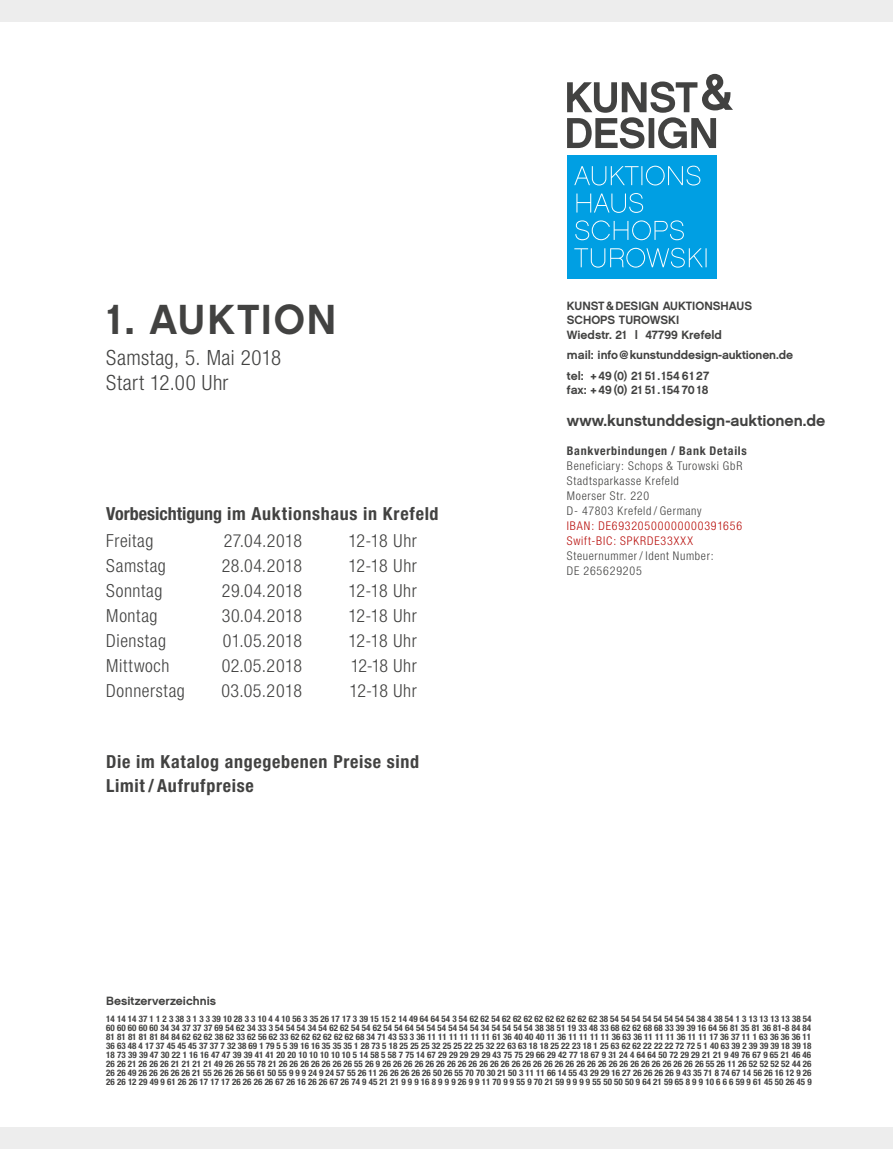
<style>
.page{position:relative;width:893px;height:1149px;background:#fff}
.page>*{position:absolute;margin:0;border:0;box-sizing:border-box;transform-origin:0 0}
.t1{font:42px "Chalet New York Nineteen Sixty";letter-spacing:.04em;color:#424241}
.t2{font:300 condensed 21px/24.9px "Helvetica Neue";letter-spacing:.02em;color:#424241}
.t3{font:300 condensed 18px "Helvetica Neue";letter-spacing:.03em;color:#424241}
.t4{font:700 condensed 18px/24px "Helvetica Neue";letter-spacing:.035em;color:#424241}
.t5{font:15.75px "Chalet New York Nineteen Sixty";color:#424241}
.t6{font:12px/14.4px "Chalet New York Nineteen Sixty";color:#424241}
.t7{font:300 condensed 12px/15px "Helvetica Neue";letter-spacing:.055em;color:#424241}
.t8{font:300 condensed 12px/15px "Helvetica Neue";letter-spacing:.07em;color:#b80f0c}
.t9{font:700 condensed 12px "Helvetica Neue";letter-spacing:.06em;color:#424241}
.t10{font:700 condensed 9px/9px "Helvetica Neue";color:#424241;text-align:justify}
</style>
<div class="page">
<div style="left:0;top:1127px;width:893px;height:21px;background:#ededed"></div>
<div style="left:0;top:0;width:893px;height:21px;background:#ededed"></div>
<div style="left:567px;top:155px;width:149px;height:123px;background:#009fe3"></div>
<svg style="left:567px;top:74px;width:166px;height:74px"></svg>
<svg style="left:574px;top:248px;width:133px;height:19px"></svg>
<svg style="left:575px;top:220px;width:109px;height:20px"></svg>
<svg style="left:576px;top:193px;width:67px;height:20px"></svg>
<svg style="left:574px;top:166px;width:126px;height:19px"></svg>
<h1 class="t1" style="left:106px;top:292px;width:232px">1. AUKTION</h1>
<h2 class="t2" style="left:106px;top:344px;width:176px">Samstag, 5. Mai 2018<br>Start 12.00 Uhr</h2>
<h3 class="t4" style="left:106px;top:501px;width:334px">Vorbesichtigung im Auktionshaus in Krefeld</h3>
<h3 class="t3" style="left:106px;top:530px;width:49px">Freitag</h3>
<h3 class="t3" style="left:224px;top:530px;width:80px">27.04.2018</h3>
<h3 class="t3" style="left:348px;top:530px;width:70px">12-18 Uhr</h3>
<h3 class="t3" style="left:106px;top:555px;width:61px">Samstag</h3>
<h3 class="t3" style="left:222px;top:555px;width:82px">28.04.2018</h3>
<h3 class="t3" style="left:348px;top:555px;width:70px">12-18 Uhr</h3>
<h3 class="t3" style="left:106px;top:580px;width:58px">Sonntag</h3>
<h3 class="t3" style="left:222px;top:580px;width:82px">29.04.2018</h3>
<h3 class="t3" style="left:348px;top:580px;width:70px">12-18 Uhr</h3>
<h3 class="t3" style="left:106px;top:605px;width:53px">Montag</h3>
<h3 class="t3" style="left:222px;top:605px;width:82px">30.04.2018</h3>
<h3 class="t3" style="left:348px;top:605px;width:70px">12-18 Uhr</h3>
<h3 class="t3" style="left:106px;top:630px;width:61px">Dienstag</h3>
<h3 class="t3" style="left:223px;top:630px;width:81px">01.05.2018</h3>
<h3 class="t3" style="left:348px;top:630px;width:70px">12-18 Uhr</h3>
<h3 class="t3" style="left:106px;top:655px;width:65px">Mittwoch</h3>
<h3 class="t3" style="left:222px;top:655px;width:82px">02.05.2018</h3>
<h3 class="t3" style="left:351px;top:655px;width:67px">12-18 Uhr</h3>
<h3 class="t3" style="left:106px;top:680px;width:80px">Donnerstag</h3>
<h3 class="t3" style="left:221px;top:680px;width:82px">03.05.2018</h3>
<h3 class="t3" style="left:349px;top:680px;width:69px">12-18 Uhr</h3>
<h3 class="t4" style="left:106px;top:749px;width:314px">Die im Katalog angegebenen Preise sind<br>Limit / Aufrufpreise</h3>
<h3 class="t6" style="left:567px;top:298px;width:187px">KUNST &amp; DESIGN AUKTIONSHAUS<br>SCHOPS TUROWSKI<br>Wiedstr. 21 | 47799 Krefeld</h3>
<h3 class="t6" style="left:567px;top:344px;width:228px;line-height:20.7px">mail: info@kunstunddesign-auktionen.de tel: + 49 (0) 21 51.154 61 27</h3>
<h3 class="t6" style="left:567px;top:383px;width:143px">fax: + 49 (0) 21 51.154 70 18</h3>
<h3 class="t5" style="left:567px;top:410px;width:260px">www.kunstunddesign-auktionen.de</h3>
<h3 class="t9" style="left:567px;top:443px;width:181px">Bankverbindungen / Bank Details</h3>
<h3 class="t7" style="left:567px;top:458px;width:177px">Beneficiary: Schops &amp; Turowski GbR<br>Stadtsparkasse Krefeld<br>Moerser Str. 220<br>D- 47803 Krefeld / Germany</h3>
<h3 class="t8" style="left:567px;top:518px;width:177px">IBAN: DE69320500000000391656<br>Swift-BIC: SPKRDE33XXX</h3>
<h3 class="t7" style="left:567px;top:548px;width:148px">Steuernummer / Ident Number:<br>DE 265629205</h3>
<h3 class="t6" style="left:106px;top:993px;width:111px">Besitzerverzeichnis</h3>
<p class="t10" style="left:106px;top:1013px;width:707px">14 14 14 37 1 1 2 3 38 3 1 3 3 39 10 28 3 3 10 4 4 10 56 3 35 26 17 17 3 39 15 15 2 14 49 64 64 54 3 54 62 62 54 62 62 62 62 62 62 62 62 62 38 54 54 54 54 54 54 54 54 38 4 38 54 1 3 13 13 13 13 38 54<br>60 60 60 60 60 34 34 37 37 37 69 54 62 34 33 3 54 54 54 34 54 62 62 54 54 62 54 54 64 54 54 54 54 54 54 34 54 54 54 54 38 38 51 19 33 48 33 68 62 62 68 68 33 39 39 16 64 56 81 35 81 36 81-8 84 84<br>81 81 81 81 81 84 84 62 62 62 38 62 33 62 56 62 33 62 62 62 62 62 62 68 34 71 43 53 3 36 11 11 11 11 11 11 61 36 40 40 40 11 36 11 11 11 11 36 63 36 11 11 11 36 11 11 17 36 37 11 1 63 36 36 36 11<br>36 63 48 4 17 37 45 45 45 37 37 7 32 38 69 1 79 5 5 39 16 16 35 35 35 1 28 73 5 18 25 25 25 32 25 25 22 25 32 22 63 63 18 18 25 22 23 18 1 25 63 62 62 22 22 22 72 72 5 1 40 63 39 2 39 39 39 18 39 18<br>18 73 39 39 47 30 22 1 16 16 47 47 39 39 41 41 20 20 10 10 10 10 10 5 14 58 5 58 7 75 14 67 29 29 29 29 29 43 75 75 29 66 29 42 77 18 67 9 31 24 4 64 64 50 72 29 29 21 21 9 49 76 67 9 65 21 46 46<br>26 26 21 26 26 26 21 21 21 21 49 26 26 55 78 21 26 26 26 26 26 26 26 55 26 9 26 26 26 26 26 26 26 26 26 26 26 26 26 26 26 26 26 26 26 26 26 26 26 26 26 26 26 26 26 26 55 26 11 26 52 52 52 52 44 26<br>26 26 49 26 26 26 26 26 21 55 26 26 26 56 61 50 55 9 9 9 24 9 24 57 55 26 11 26 26 26 26 26 50 26 55 70 70 30 21 50 3 11 11 66 14 55 43 29 29 16 27 26 26 26 26 9 43 35 71 8 74 67 14 56 26 16 12 9 26<br>26 26 12 29 49 9 61 26 26 17 17 17 26 26 26 26 67 26 16 26 26 67 26 74 9 45 21 21 9 9 9 16 8 9 9 9 26 9 9 11 70 9 9 55 9 70 21 59 9 9 9 9 55 50 50 50 9 64 21 59 65 8 9 9 10 6 6 6 59 9 61 45 50 26 45 9</p>
</div>
